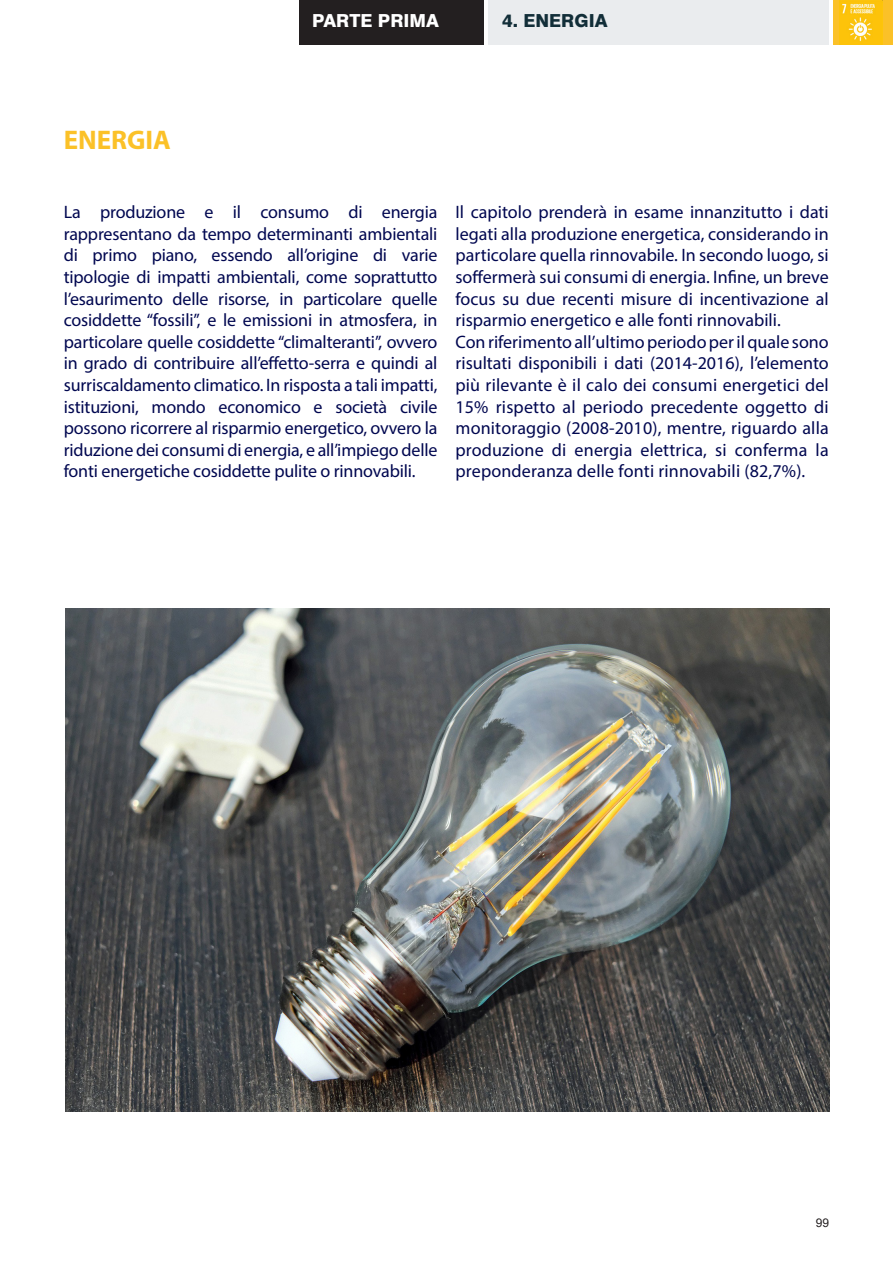
<style>
.page{position:relative;width:893px;height:1263px;background:#fff}
.page>*{position:absolute;margin:0;border:0;box-sizing:border-box;transform-origin:0 0}
.Titolone{font:700 27px "Myriad Pro";color:#fbc128}
.testo{font:18px/21.6px "Myriad Pro";color:#000750;text-align:justify}
.t1{font:800 18px "Swiss 721 BT";color:#fff}
.t2{font:800 18px "Swiss 721 BT";color:#122e38}
.t3{font:12px "Arial";color:#231f20}
</style>
<div class="page">
<div style="left:299px;top:0;width:185px;height:45px;background:#231f20"></div>
<div style="left:489px;top:0;width:340px;height:45px;background:#eaecee"></div>
<div style="left:833px;top:0;width:60px;height:45px;background:#fbc128"></div>
<img style="left:840px;top:1px;width:43px;height:44px">
<img style="left:66px;top:608px;width:763px;height:504px">
<p class="Titolone" style="left:64px;top:122px;width:109px">ENERGIA</p>
<p class="t1" style="left:312px;top:10px;width:128px">PARTE PRIMA</p>
<p class="t2" style="left:502px;top:10px;width:107px">4. ENERGIA</p>
<p class="testo" style="left:64px;top:201px;width:375px">La produzione e il consumo di energia rappresentano da tempo determinanti ambientali di primo piano, essendo all’origine di varie tipologie di impatti ambientali, come soprattutto l’esaurimento delle risorse, in particolare quelle cosiddette “fossili”, e le emissioni in atmosfera, in particolare quelle cosiddette “climalteranti”, ovvero in grado di contribuire all’effetto-serra e quindi al surriscaldamento climatico. In risposta a tali impatti, istituzioni, mondo economico e società civile possono ricorrere al risparmio energetico, ovvero la riduzione dei consumi di energia, e all’impiego delle fonti energetiche cosiddette pulite o rinnovabili.</p>
<p class="testo" style="left:455px;top:201px;width:375px">Il capitolo prenderà in esame innanzitutto i dati legati alla produzione energetica, considerando in particolare quella rinnovabile. In secondo luogo, si soffermerà sui consumi di energia. Infine, un breve focus su due recenti misure di incentivazione al risparmio energetico e alle fonti rinnovabili.</p>
<p class="testo" style="left:455px;top:331px;width:375px">Con riferimento all’ultimo periodo per il quale sono risultati disponibili i dati (2014-2016), l’elemento più rilevante è il calo dei consumi energetici del 15% rispetto al periodo precedente oggetto di monitoraggio (2008-2010), mentre, riguardo alla produzione di energia elettrica, si conferma la preponderanza delle fonti rinnovabili (82,7%).</p>
<p class="t3" style="left:816px;top:1214px;width:15px">99</p>
</div>
